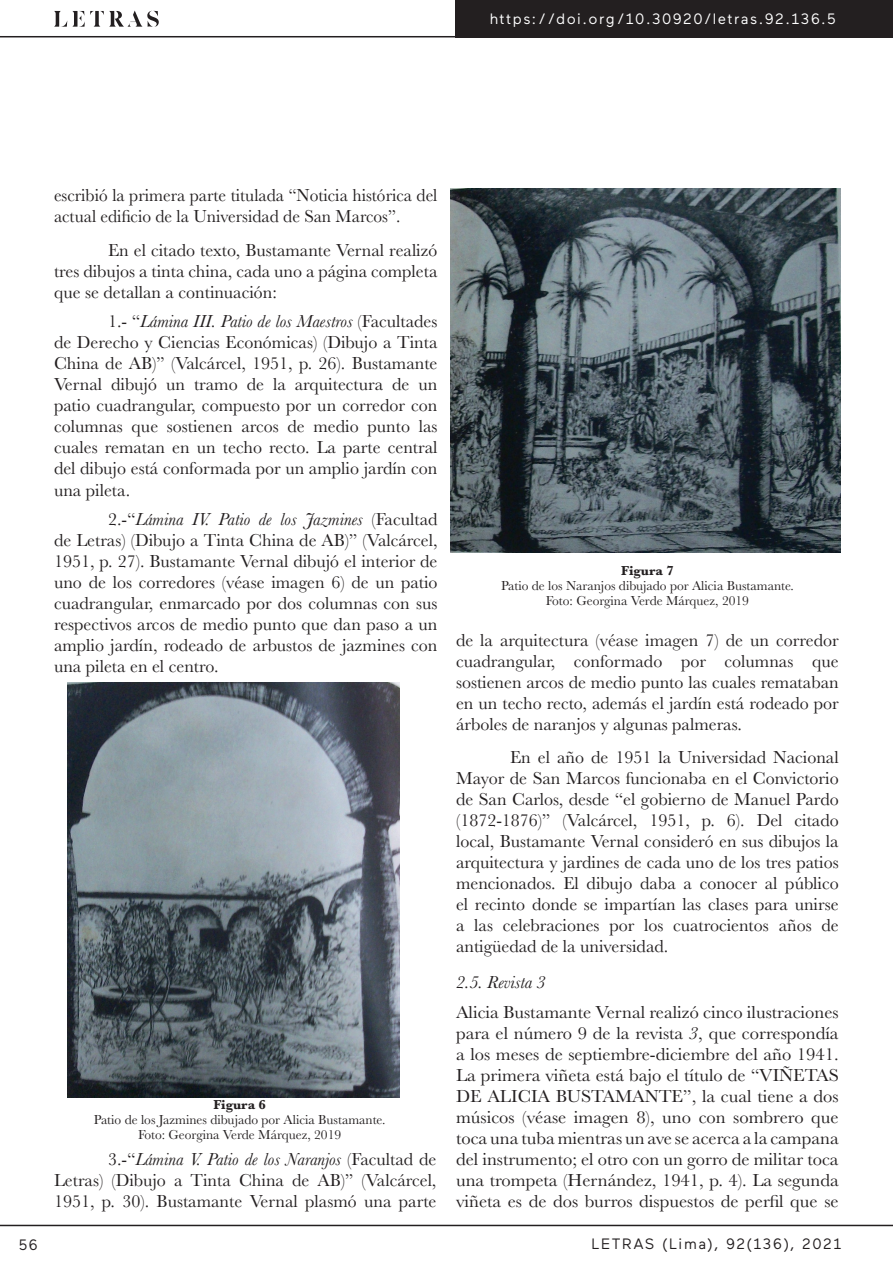
<style>
.page{position:relative;width:893px;height:1263px;background:#fff}
.page>*{position:absolute;margin:0;border:0;box-sizing:border-box;transform-origin:0 0}
.t1{font:18px/21px "Baskerville";color:#231f20;text-align:justify}
.t2{font:italic 18px "Baskerville";color:#231f20}
.t3{font:15px "Maax";letter-spacing:.1em;color:#fff}
.t4{font:15px "Maax";letter-spacing:.1em;color:#231f20}
.t5{font:13.5px/15px "Baskerville";color:#231f20;text-align:center}
.t6{font:700 13.5px "Baskerville";color:#231f20}
.s1{font-style:italic}
</style>
<div class="page">
<div style="left:455px;top:0;width:438px;height:37px;background:#231f20"></div>
<svg style="left:54px;top:11px;width:105px;height:16px"></svg>
<hr style="left:0;top:36px;width:463px;height:1px;background:#231f20">
<hr style="left:0;top:1225px;width:893px;height:1px;background:#231f20">
<img style="left:451px;top:188px;width:389px;height:365px">
<img style="left:68px;top:683px;width:332px;height:414px">
<p class="t3" style="left:490px;top:11px;width:347px">https://doi.org/10.30920/letras.92.136.5</p>
<p class="t1" style="left:54px;top:185px;width:385px">escribió la primera parte titulada “Noticia histórica del actual edificio de la Universidad de San Marcos”.</p>
<p class="t1" style="left:54px;top:240px;width:385px;text-indent:54px">En el citado texto, Bustamante Vernal realizó tres dibujos a tinta china, cada uno a página completa que se detallan a continuación:</p>
<p class="t1" style="left:54px;top:311px;width:385px;text-indent:54px">1.- “<span class="s1">Lámina III. Patio de los Maestros</span> (Facultades de Derecho y Ciencias Económicas) (Dibujo a Tinta China de AB)” (Valcárcel, 1951, p. 26). Bustamante Vernal dibujó un tramo de la arquitectura de un patio cuadrangular, compuesto por un corredor con columnas que sostienen arcos de medio punto las cuales rematan en un techo recto. La parte central del dibujo está conformada por un amplio jardín con una pileta.</p>
<p class="t1" style="left:54px;top:509px;width:385px;text-indent:54px">2.-“<span class="s1">Lámina IV. Patio de los Jazmines</span> (Facultad de Letras) (Dibujo a Tinta China de AB)” (Valcárcel, 1951, p. 27). Bustamante Vernal dibujó el interior de uno de los corredores (véase imagen 6) de un patio cuadrangular, enmarcado por dos columnas con sus respectivos arcos de medio punto que dan paso a un amplio jardín, rodeado de arbustos de jazmines con una pileta en el centro.</p>
<p class="t6" style="left:213px;top:1095px;width:54px">Figura 6</p>
<p class="t5" style="left:94px;top:1112px;width:293px">Patio de los Jazmines dibujado por Alicia Bustamante.<br>Foto: Georgina Verde Márquez, 2019</p>
<p class="t1" style="left:54px;top:1149px;width:384px;text-indent:54px">3.-“<span class="s1">Lámina V. Patio de los Naranjos</span> (Facultad de Letras) (Dibujo a Tinta China de AB)” (Valcárcel, 1951, p. 30). Bustamante Vernal plasmó una parte</p>
<p class="t6" style="left:621px;top:561px;width:54px">Figura 7</p>
<p class="t5" style="left:501px;top:579px;width:294px">Patio de los Naranjos dibujado por Alicia Bustamante.<br>Foto: Georgina Verde Márquez, 2019</p>
<p class="t1" style="left:456px;top:629px;width:384px">de la arquitectura (véase imagen 7) de un corredor cuadrangular, conformado por columnas que sostienen arcos de medio punto las cuales remataban en un techo recto, además el jardín está rodeado por árboles de naranjos y algunas palmeras.</p>
<p class="t1" style="left:456px;top:747px;width:384px;text-indent:54px">En el año de 1951 la Universidad Nacional Mayor de San Marcos funcionaba en el Convictorio de San Carlos, desde “el gobierno de Manuel Pardo (1872-1876)” (Valcárcel, 1951, p. 6). Del citado local, Bustamante Vernal consideró en sus dibujos la arquitectura y jardines de cada uno de los tres patios mencionados. El dibujo daba a conocer al público el recinto donde se impartían las clases para unirse a las celebraciones por los cuatrocientos años de antigüedad de la universidad.</p>
<p class="t2" style="left:456px;top:970px;width:91px">2.5. Revista 3</p>
<p class="t1" style="left:456px;top:1002px;width:384px">Alicia Bustamante Vernal realizó cinco ilustraciones para el número 9 de la revista <span class="s1">3</span>, que correspondía a los meses de septiembre-diciembre del año 1941.<br>La primera viñeta está bajo el título de “VIÑETAS DE ALICIA BUSTAMANTE”, la cual tiene a dos músicos (véase imagen 8), uno con sombrero que toca una tuba mientras un ave se acerca a la campana del instrumento; el otro con un gorro de militar toca una trompeta (Hernández, 1941, p. 4). La segunda viñeta es de dos burros dispuestos de perfil que se</p>
<p class="t4" style="left:19px;top:1236px;width:21px">56</p>
<p class="t4" style="left:592px;top:1236px;width:251px">LETRAS (Lima), 92(136), 2021</p>
</div>
